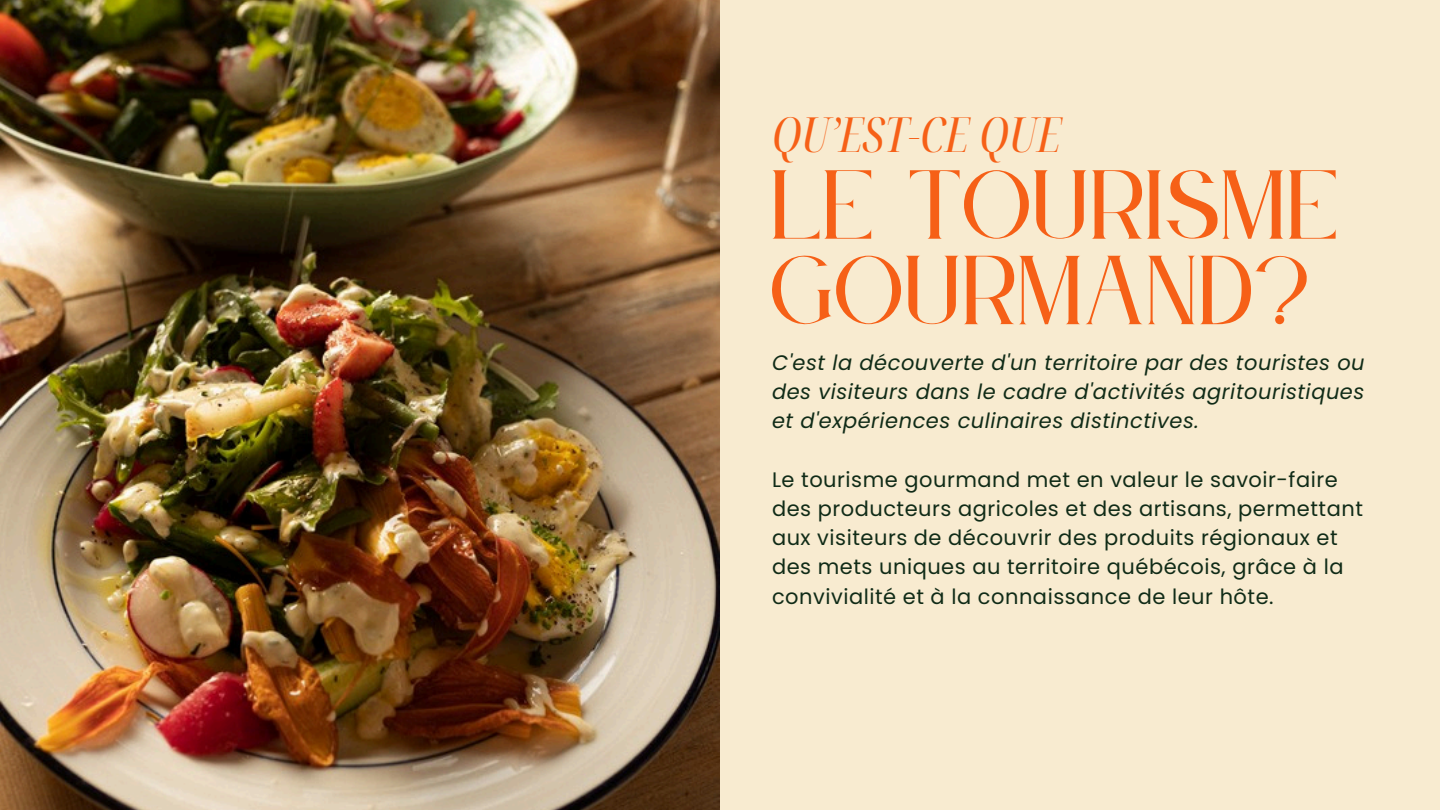
<style>
.page{position:relative;width:1440px;height:810px;background:#f8ebd0}
.page>*{position:absolute;margin:0;border:0;box-sizing:border-box;transform-origin:0 0}
.t1{font:85.9px/85.5px "Le Jour Serif";color:#f66017}
.t2{font:italic extra-condensed 48.4px "Noto Serif Display";color:#f66017}
.t3{font:21px/29.2px "Poppins";letter-spacing:.025em;color:#102b17}
.t4{font:italic 21px/29.2px "Poppins";letter-spacing:.025em;color:#102b17;text-align:justify}
</style>
<div class="page">
<img style="left:0;top:0;width:720px;height:810px">
<p class="t2" style="left:772px;top:100px;width:290px">QU’EST-CE QUE</p>
<p class="t1" style="left:772px;top:166px;width:569px">LE TOURISME<br>GOURMAND?</p>
<h2 class="t4" style="left:772px;top:348px;width:594px">C'est la découverte d'un territoire par des touristes ou des visiteurs dans le cadre d'activités agritouristiques et d'expériences culinaires distinctives.</h2>
<h1 class="t3" style="left:772px;top:465px;width:592px">Le tourisme gourmand met en valeur le savoir-faire des producteurs agricoles et des artisans, permettant aux visiteurs de découvrir des produits régionaux et des mets uniques au territoire québécois, grâce à la convivialité et à la connaissance de leur hôte.</h1>
</div>
